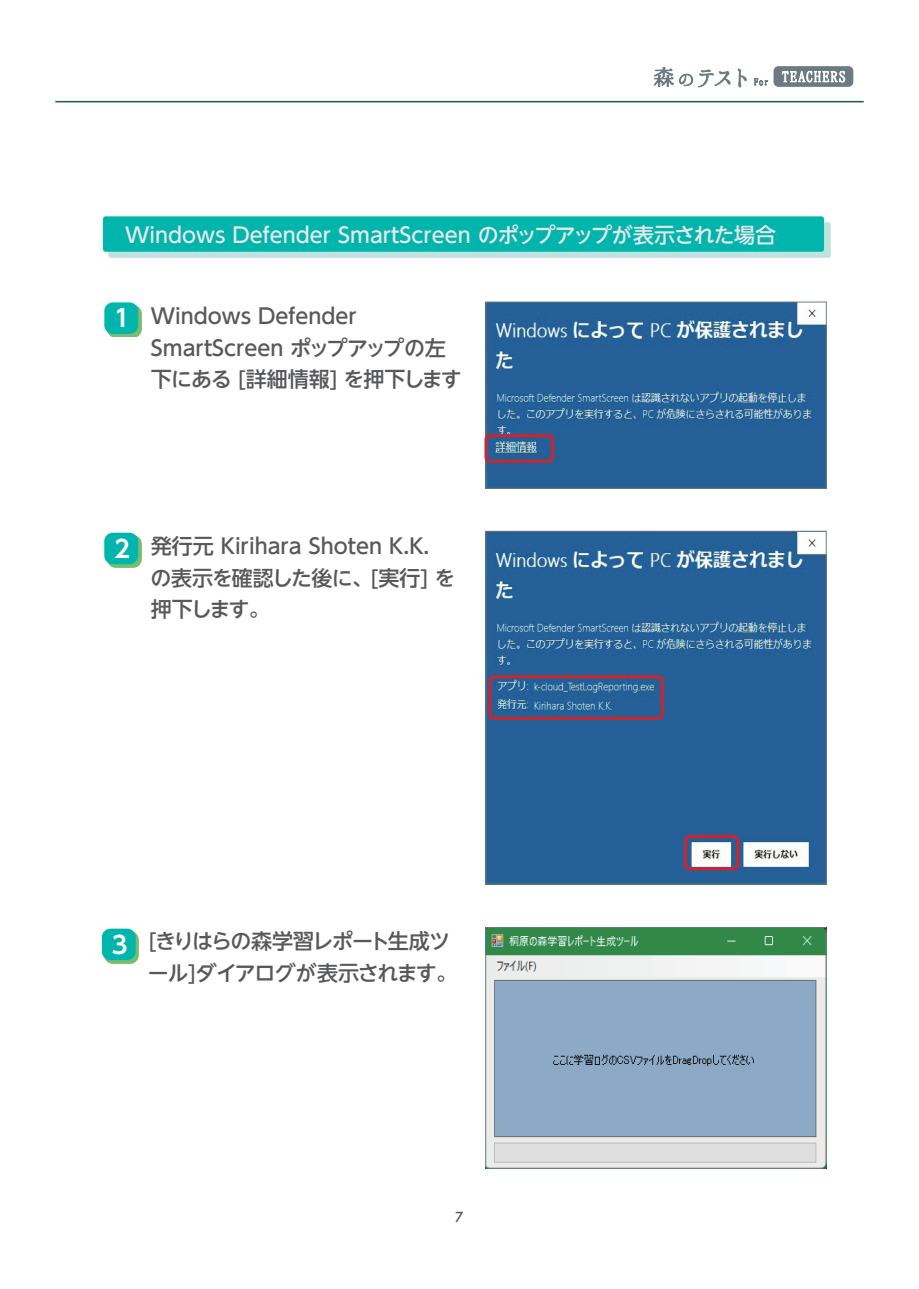
<style>
.page{position:relative;width:919px;height:1289px;background:#fff}
.page>*{position:absolute;margin:0;border:0;box-sizing:border-box;transform-origin:0 0}
.t1{font:700 24px "UD Shin Go Pr 6 N De";color:#fff}
.t2{font:500 21px/31.5px "UD Shin Go NT Pr 6 N";color:#57585a}
.t3{font:500 21px "UD Shin Go NT Pr 6 N";color:#e6e7e9}
.t4{font:500 21px/31.5px "UD Shin Go NT Pr 6 N";letter-spacing:-.065em;color:#57585a}
.t5{font:500 13.5px "Futura";color:#57585a}
</style>
<div class="page">
<hr style="left:55px;top:101px;width:808px;height:1px;background:#1c5956">
<svg style="left:738px;top:69px;width:8px;height:18px"></svg>
<svg style="left:653px;top:67px;width:77px;height:20px"></svg>
<div style="left:774px;top:67px;width:78px;height:19px;background:#6b7a83;border-radius:4px"></div>
<div style="left:773px;top:67px;width:80px;height:19px;border:1px solid #6b7a83;border-radius:4px"></div>
<svg style="left:753px;top:78px;width:15px;height:8px"></svg>
<svg style="left:781px;top:70px;width:64px;height:17px"></svg>
<img style="left:487px;top:533px;width:337px;height:349px">
<div style="left:485px;top:531px;width:341px;height:353px;border:1px solid #6b7a83"></div>
<img style="left:107px;top:535px;width:34px;height:32px">
<div style="left:104px;top:532px;width:34px;height:32px;background:#00b5ac;border-radius:9px"></div>
<div style="left:684px;top:835px;width:55px;height:35px;border:3px solid #d1232a;border-radius:4px"></div>
<div style="left:488px;top:675px;width:175px;height:45px;border:3px solid #d1232a;border-radius:4px"></div>
<div style="left:103px;top:216px;width:721px;height:36px;background:#00b5ac;border-radius:3px"></div>
<img style="left:487px;top:304px;width:337px;height:182px">
<div style="left:485px;top:302px;width:341px;height:186px;border:1px solid #6b7a83"></div>
<img style="left:107px;top:305px;width:34px;height:32px">
<div style="left:104px;top:302px;width:34px;height:32px;background:#00b5ac;border-radius:9px"></div>
<div style="left:484px;top:434px;width:70px;height:28px;border:3px solid #d1232a;border-radius:4px"></div>
<img style="left:105px;top:932px;width:34px;height:31px">
<div style="left:102px;top:928px;width:34px;height:32px;background:#00b5ac;border-radius:9px"></div>
<img style="left:487px;top:929px;width:337px;height:237px">
<div style="left:485px;top:927px;width:341px;height:241px;border:1px solid #6b7a83"></div>
<p class="t3" style="left:125px;top:218px;width:652px">Windows Defender SmartScreen のポップアップが表示された場合</p>
<p class="t1" style="left:114px;top:299px;width:17px">1</p>
<p class="t2" style="left:151px;top:300px;width:312px">Windows Defender<br>SmartScreen ポップアップの左下にある [詳細情報] を押下します</p>
<p class="t1" style="left:114px;top:529px;width:17px">2</p>
<p class="t2" style="left:150px;top:530px;width:306px">発行元 Kirihara Shoten K.K.の表示を確認した後に、[実行] を押下します。</p>
<p class="t1" style="left:112px;top:925px;width:17px">3</p>
<p class="t4" style="left:148px;top:924px;width:311px">[きりはらの森学習レポート生成ツール]ダイアログが表示されます。</p>
<p class="t5" style="left:455px;top:1207px;width:10px">7</p>
</div>
